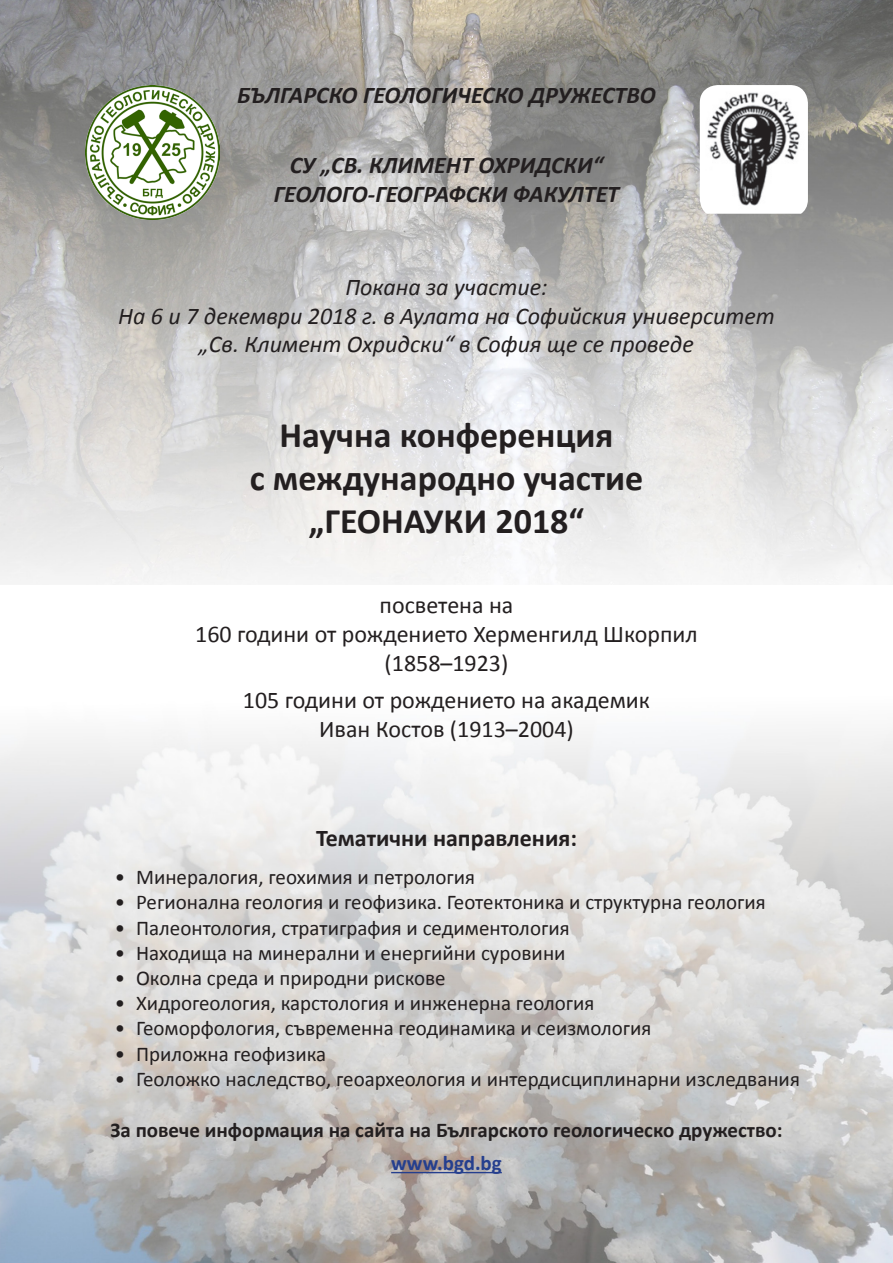
<style>
.page{position:relative;width:893px;height:1263px;background:#fff}
.page>*{position:absolute;margin:0;border:0;box-sizing:border-box;transform-origin:0 0}
.t1{font:700 36px/43.2px "Calibri";color:#231f20;text-align:center}
.t2{font:24px/28.8px "Calibri";color:#231f20;text-align:center}
.t3{font:italic 24px/28.8px "Calibri";color:#231f20;text-align:center}
.t4{font:italic 700 24px/28.8px "Calibri";color:#231f20;text-align:center}
.t5{font:700 24px "Calibri";color:#231f20}
.t6{font:21px "Calibri";color:#231f20}
.t7{font:700 21px "Calibri";color:#231f20}
.t8{font:700 21px "Calibri";color:#253f8e}
</style>
<div class="page">
<img style="left:0;top:731px;width:893px;height:532px">
<img style="left:0;top:0;width:893px;height:585px">
<hr style="left:391px;top:1172px;width:111px;height:1px;background:#253f8e">
<img style="left:85px;top:85px;width:134px;height:134px">
<img style="left:700px;top:85px;width:108px;height:129px">
<p class="t4" style="left:237px;top:81px;width:420px">БЪЛГАРСКО ГЕОЛОГИЧЕСКО ДРУЖЕСТВО</p>
<p class="t4" style="left:274px;top:151px;width:347px">СУ „СВ. КЛИМЕНТ ОХРИДСКИ“<br>ГЕОЛОГО-ГЕОГРАФСКИ ФАКУЛТЕТ</p>
<p class="t3" style="left:345px;top:272px;width:204px">Покана за участие:</p>
<p class="t3" style="left:118px;top:300px;width:658px">На 6 и 7 декември 2018 г. в Аулата на Софийския университет „Св. Климент Охридски“ в София ще се проведе</p>
<p class="t1" style="left:250px;top:413px;width:395px">Научна конференция<br>с международно участие</p>
<p class="t1" style="left:309px;top:499px;width:277px">„ГЕОНАУКИ 2018“</p>
<p class="t2" style="left:380px;top:591px;width:135px">посветена на</p>
<p class="t2" style="left:195px;top:619px;width:504px">160 години от рождението Херменгилд Шкорпил (1858–1923)</p>
<p class="t2" style="left:243px;top:685px;width:409px">105 години от рождението на академик<br>Иван Костов (1913–2004)</p>
<p class="t5" style="left:316px;top:823px;width:262px">Тематични направления:</p>
<p class="t6" style="left:115px;top:864px;width:362px">• Минералогия, геохимия и петрология</p>
<p class="t6" style="left:115px;top:889px;width:652px">• Регионална геология и геофизика. Геотектоника и структурна геология</p>
<p class="t6" style="left:115px;top:914px;width:456px">• Палеонтология, стратиграфия и седиментология</p>
<p class="t6" style="left:115px;top:939px;width:452px">• Находища на минерални и енергийни суровини</p>
<p class="t6" style="left:115px;top:965px;width:332px">• Околна среда и природни рискове</p>
<p class="t6" style="left:115px;top:990px;width:481px">• Хидрогеология, карстология и инженерна геология</p>
<p class="t6" style="left:115px;top:1015px;width:538px">• Геоморфология, съвременна геодинамика и сеизмология</p>
<p class="t6" style="left:115px;top:1040px;width:213px">• Приложна геофизика</p>
<p class="t6" style="left:115px;top:1065px;width:687px">• Геоложко наследство, геоархеология и интердисциплинарни изследвания</p>
<p class="t7" style="left:110px;top:1116px;width:673px">За повече информация на сайта на Българското геологическо дружество:</p>
<p class="t8" style="left:391px;top:1150px;width:112px">www.bgd.bg</p>
</div>
